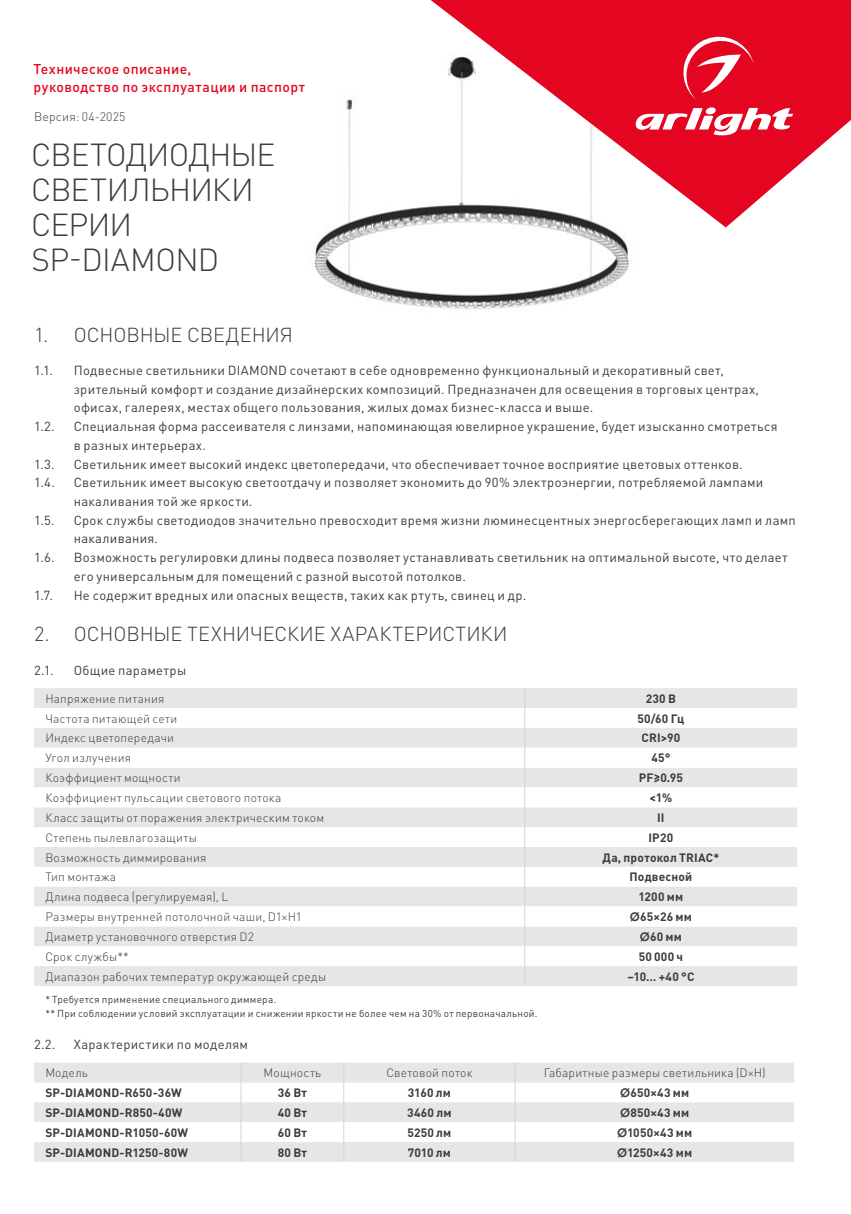
<style>
.page{position:relative;width:851px;height:1214px;background:#fff}
.page>*{position:absolute;margin:0;border:0;box-sizing:border-box;transform-origin:0 0}
.t1{font:300 31.6px/35px "DIN Pro";letter-spacing:-.025em;color:#3d3d3c}
.t2{font:300 20px "DIN Pro";letter-spacing:-.005em;color:#3c3c3b}
.t3{font:500 14px/18px "DIN Pro";letter-spacing:.03em;color:#e40521}
.t4{font:13px/18.8px "DIN Pro";letter-spacing:.02em;color:#3c3c3b}
.t5{font:300 12.2px "DIN Pro";letter-spacing:.015em;color:#3d3d3c}
.t6{font:300 12px "DIN Pro";letter-spacing:.015em;color:#3c3c3b}
.t7{font:700 12px "DIN Pro";letter-spacing:.015em;color:#3c3c3b}
.t8{font:10px/14px "DIN Pro";letter-spacing:.025em;color:#3c3c3b}
.s1{font-family:"Century Gothic"}
</style>
<div class="page">
<img style="left:314px;top:99px;width:315px;height:210px">
<svg style="left:34px;top:688px;width:763px;height:297px;fill:#e6e6e6"></svg>
<svg style="left:34px;top:747px;width:763px;height:179px"></svg>
<svg style="left:524px;top:688px;width:1px;height:297px"></svg>
<svg style="left:34px;top:1062px;width:760px;height:99px"></svg>
<svg style="left:430px;top:0;width:420px;height:227px;fill:#e40521"></svg>
<svg style="left:632px;top:107px;width:161px;height:31px"></svg>
<svg style="left:678px;top:32px;width:75px;height:67px;background:#e83047"></svg>
<p class="t3" style="left:34px;top:60px;width:273px">Техническое описание,<br>руководство по эксплуатации и паспорт</p>
<p class="t5" style="left:34px;top:108px;width:93px">Версия: 04-2025</p>
<h1 class="t1" style="left:31px;top:136px;width:245px">СВЕТОДИОДНЫЕ<br>СВЕТИЛЬНИКИ<br>СЕРИИ<br>SP-DIAMOND</h1>
<h2 class="t2" style="left:34px;top:321px;width:260px">1. ОСНОВНЫЕ СВЕДЕНИЯ</h2>
<p class="t4" style="left:34px;top:360px;width:20px">1.1.</p>
<p class="t4" style="left:74px;top:360px;width:686px">Подвесные светильники DIAMOND сочетают в себе одновременно функциональный и декоративный свет, зрительный комфорт и создание дизайнерских композиций. Предназначен для освещения в торговых центрах, офисах, галереях, местах общего пользования, жилых домах бизнес-класса и выше.</p>
<p class="t4" style="left:34px;top:416px;width:22px">1.2.</p>
<p class="t4" style="left:74px;top:416px;width:705px">Специальная форма рассеивателя с линзами, напоминающая ювелирное украшение, будет изысканно смотреться в разных интерьерах.</p>
<p class="t4" style="left:34px;top:454px;width:22px">1.3.</p>
<p class="t4" style="left:74px;top:454px;width:670px">Светильник имеет высокий индекс цветопередачи, что обеспечивает точное восприятие цветовых оттенков.</p>
<p class="t4" style="left:34px;top:472px;width:22px">1.4.</p>
<p class="t4" style="left:74px;top:472px;width:691px">Светильник имеет высокую светоотдачу и позволяет экономить до 90% электроэнергии, потребляемой лампами накаливания той же яркости.</p>
<p class="t4" style="left:34px;top:510px;width:22px">1.5.</p>
<p class="t4" style="left:74px;top:510px;width:723px">Срок службы светодиодов значительно превосходит время жизни люминесцентных энергосберегающих ламп и ламп накаливания.</p>
<p class="t4" style="left:34px;top:547px;width:22px">1.6.</p>
<p class="t4" style="left:74px;top:547px;width:715px">Возможность регулировки длины подвеса позволяет устанавливать светильник на оптимальной высоте, что делает его универсальным для помещений с разной высотой потолков.</p>
<p class="t4" style="left:34px;top:585px;width:21px">1.7.</p>
<p class="t4" style="left:74px;top:585px;width:454px">Не содержит вредных или опасных веществ, таких как ртуть, свинец и др.</p>
<h2 class="t2" style="left:34px;top:620px;width:475px">2. ОСНОВНЫЕ ТЕХНИЧЕСКИЕ ХАРАКТЕРИСТИКИ</h2>
<p class="t4" style="left:34px;top:659px;width:21px">2.1.</p>
<p class="t4" style="left:74px;top:659px;width:114px">Общие параметры</p>
<p class="t6" style="left:45px;top:690px;width:120px">Напряжение питания</p>
<p class="t7" style="left:645px;top:690px;width:32px">230 В</p>
<p class="t6" style="left:45px;top:710px;width:133px">Частота питающей сети</p>
<p class="t7" style="left:637px;top:710px;width:48px">50/60 Гц</p>
<p class="t6" style="left:45px;top:729px;width:130px">Индекс цветопередачи</p>
<p class="t7" style="left:641px;top:729px;width:40px">CRI&gt;90</p>
<p class="t6" style="left:45px;top:749px;width:87px">Угол излучения</p>
<p class="t7" style="left:651px;top:749px;width:21px">45°</p>
<p class="t6" style="left:45px;top:769px;width:137px">Коэффициент мощности</p>
<p class="t7" style="left:638px;top:769px;width:46px">PF≥0.95</p>
<p class="t6" style="left:45px;top:789px;width:237px">Коэффициент пульсации светового потока</p>
<p class="t7" style="left:649px;top:789px;width:24px">&lt;1%</p>
<p class="t6" style="left:45px;top:809px;width:280px">Класс защиты от поражения электрическим током</p>
<p class="t7" style="left:657px;top:809px;width:9px">II</p>
<p class="t6" style="left:45px;top:829px;width:153px">Степень пылевлагозащиты</p>
<p class="t7" style="left:648px;top:829px;width:26px">IP20</p>
<p class="t6" style="left:45px;top:849px;width:162px">Возможность диммирования</p>
<p class="t7" style="left:602px;top:849px;width:118px">Да, протокол TRIAC*</p>
<p class="t6" style="left:45px;top:868px;width:72px">Тип монтажа</p>
<p class="t7" style="left:629px;top:868px;width:64px">Подвесной</p>
<p class="t6" style="left:45px;top:888px;width:184px">Длина подвеса (регулируемая), L</p>
<p class="t7" style="left:638px;top:888px;width:46px">1200 мм</p>
<p class="t6" style="left:45px;top:908px;width:258px">Размеры внутренней потолочной чаши, D1×H1</p>
<p class="t7" style="left:629px;top:908px;width:64px"><span class="s1">Ø</span>65×26 мм</p>
<p class="t6" style="left:45px;top:928px;width:210px">Диаметр установочного отверстия D2</p>
<p class="t7" style="left:639px;top:928px;width:44px"><span class="s1">Ø</span>60 мм</p>
<p class="t6" style="left:45px;top:948px;width:85px">Срок службы**</p>
<p class="t7" style="left:638px;top:948px;width:46px">50 000 ч</p>
<p class="t6" style="left:45px;top:968px;width:282px">Диапазон рабочих температур окружающей среды</p>
<p class="t7" style="left:627px;top:968px;width:68px">–10… +40 °С</p>
<p class="t8" style="left:45px;top:992px;width:493px">* Требуется применение специального диммера.<br>** При соблюдении условий эксплуатации и снижении яркости не более чем на 30% от первоначальной.</p>
<p class="t4" style="left:34px;top:1034px;width:23px">2.2.</p>
<p class="t4" style="left:74px;top:1034px;width:176px">Характеристики по моделям</p>
<p class="t6" style="left:45px;top:1064px;width:44px">Модель</p>
<p class="t6" style="left:263px;top:1064px;width:59px">Мощность</p>
<p class="t6" style="left:386px;top:1064px;width:88px">Световой поток</p>
<p class="t6" style="left:543px;top:1064px;width:223px">Габаритные размеры светильника (D×H)</p>
<p class="t7" style="left:45px;top:1084px;width:138px">SP-DIAMOND-R650-36W</p>
<p class="t7" style="left:278px;top:1084px;width:31px">36 Вт</p>
<p class="t7" style="left:408px;top:1084px;width:45px">3160 лм</p>
<p class="t7" style="left:620px;top:1084px;width:71px"><span class="s1">Ø</span>650×43 мм</p>
<p class="t7" style="left:45px;top:1104px;width:138px">SP-DIAMOND-R850-40W</p>
<p class="t7" style="left:278px;top:1104px;width:31px">40 Вт</p>
<p class="t7" style="left:407px;top:1104px;width:46px">3460 лм</p>
<p class="t7" style="left:620px;top:1104px;width:71px"><span class="s1">Ø</span>850×43 мм</p>
<p class="t7" style="left:45px;top:1123px;width:144px">SP-DIAMOND-R1050-60W</p>
<p class="t7" style="left:278px;top:1123px;width:31px">60 Вт</p>
<p class="t7" style="left:407px;top:1123px;width:45px">5250 лм</p>
<p class="t7" style="left:617px;top:1123px;width:77px"><span class="s1">Ø</span>1050×43 мм</p>
<p class="t7" style="left:45px;top:1143px;width:144px">SP-DIAMOND-R1250-80W</p>
<p class="t7" style="left:278px;top:1143px;width:31px">80 Вт</p>
<p class="t7" style="left:408px;top:1143px;width:45px">7010 лм</p>
<p class="t7" style="left:617px;top:1143px;width:76px"><span class="s1">Ø</span>1250×43 мм</p>
</div>
